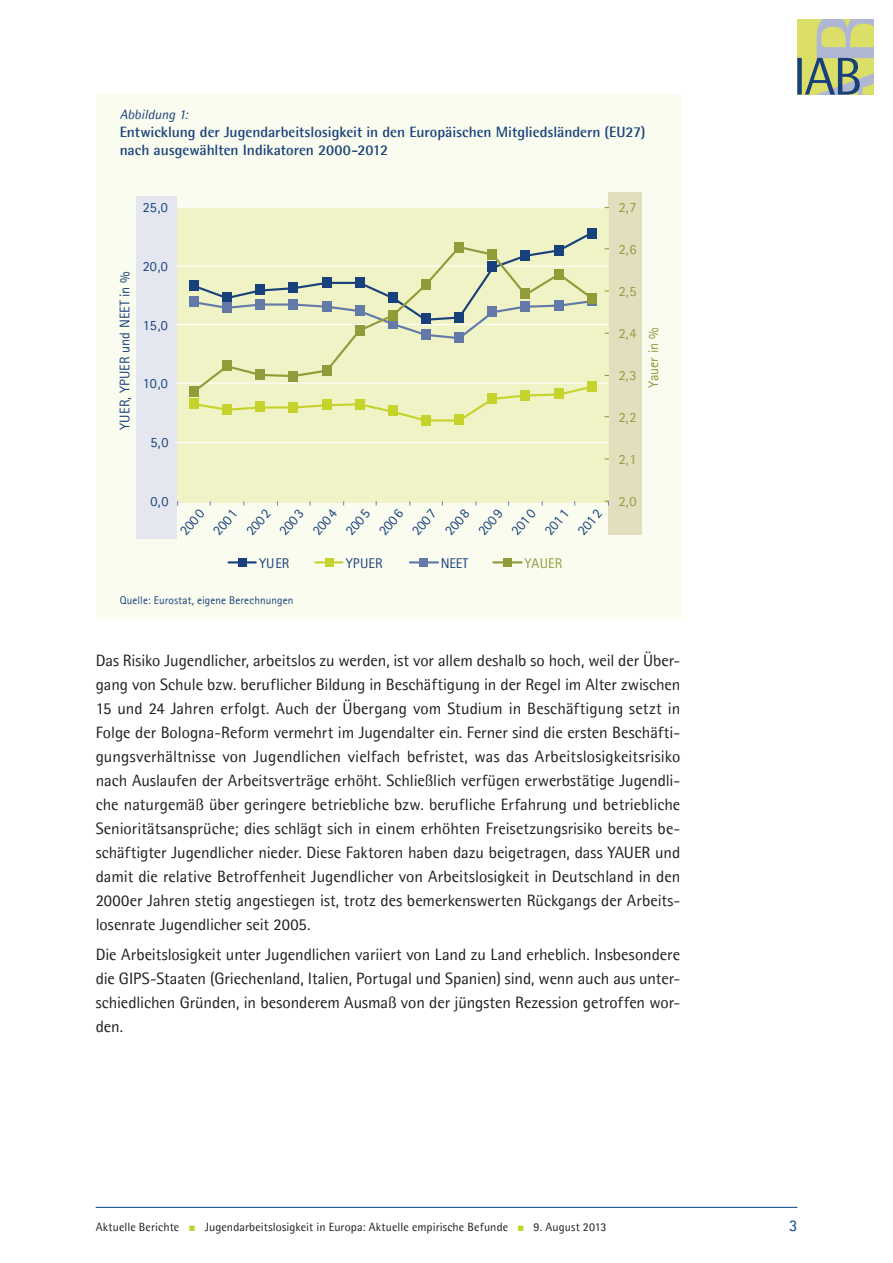
<style>
.page{position:relative;width:893px;height:1263px;background:#fff}
.page>*{position:absolute;margin:0;border:0;box-sizing:border-box;transform-origin:0 0}
.t1{font:16.5px/24px "Agfa Rotis Semisans";letter-spacing:-.005em;color:#231f20;text-align:justify}
.t2{font:16.5px "Agfa Rotis Sans Serif";color:#014081}
.t3{font:700 15px/18px "Agfa Rotis Semisans";letter-spacing:-.005em;color:#18417b}
.t4{font:14.1px "Agfa Rotis Sans Serif";color:#18417b}
.t5{font:14.1px "Agfa Rotis Sans Serif";color:#919b3a}
.t6{font:italic 13.5px "Agfa Rotis Semisans";letter-spacing:.005em;color:#18417b}
.t7{font:12px "Agfa Rotis Semisans";letter-spacing:.01em;color:#231f20}
.t8{font:11.25px "Agfa Rotis Sans Serif";letter-spacing:.01em;color:#18417b}
</style>
<div class="page">
<hr style="left:96px;top:1207px;width:701px;height:1px;background:#014081">
<svg style="left:797px;top:19px;width:77px;height:76px;background:#b0bb87"></svg>
<div style="left:96px;top:95px;width:584px;height:524px;background:#fafcef"></div>
<div style="left:136px;top:196px;width:41px;height:343px;background:#e4e7f0"></div>
<div style="left:608px;top:192px;width:34px;height:343px;background:#e1dfbe"></div>
<div style="left:177px;top:207px;width:432px;height:296px;background:#eff3c6"></div>
<hr style="left:175px;top:442px;width:433px;height:1px;background:#fff">
<hr style="left:175px;top:383px;width:433px;height:1px;background:#fff">
<hr style="left:175px;top:324px;width:433px;height:1px;background:#fff">
<hr style="left:175px;top:266px;width:433px;height:1px;background:#fff">
<hr style="left:178px;top:207px;width:430px;height:1px;background:#fff">
<div style="left:189px;top:280px;width:10px;height:11px;background:#18417b"></div>
<div style="left:587px;top:228px;width:10px;height:10px;background:#18417b"></div>
<svg style="left:192px;top:394px;width:374px;height:28px"></svg>
<div style="left:189px;top:398px;width:10px;height:11px;background:#c7d32d"></div>
<div style="left:222px;top:404px;width:10px;height:10px;background:#c7d32d"></div>
<div style="left:255px;top:401px;width:10px;height:11px;background:#c7d32d"></div>
<div style="left:288px;top:402px;width:10px;height:10px;background:#c7d32d"></div>
<div style="left:322px;top:400px;width:9px;height:10px;background:#c7d32d"></div>
<div style="left:355px;top:399px;width:10px;height:10px;background:#c7d32d"></div>
<div style="left:388px;top:405px;width:10px;height:11px;background:#c7d32d"></div>
<div style="left:421px;top:415px;width:10px;height:11px;background:#c7d32d"></div>
<div style="left:454px;top:414px;width:10px;height:11px;background:#c7d32d"></div>
<div style="left:487px;top:393px;width:10px;height:11px;background:#c7d32d"></div>
<div style="left:520px;top:390px;width:10px;height:11px;background:#c7d32d"></div>
<div style="left:554px;top:388px;width:9px;height:11px;background:#c7d32d"></div>
<div style="left:587px;top:381px;width:10px;height:11px;background:#c7d32d"></div>
<div style="left:189px;top:297px;width:10px;height:10px;background:#637aa9"></div>
<svg style="left:191px;top:245px;width:404px;height:149px"></svg>
<div style="left:189px;top:386px;width:10px;height:10px;background:#919b3a"></div>
<div style="left:222px;top:360px;width:10px;height:11px;background:#919b3a"></div>
<div style="left:255px;top:369px;width:10px;height:11px;background:#919b3a"></div>
<div style="left:288px;top:371px;width:10px;height:10px;background:#919b3a"></div>
<div style="left:322px;top:365px;width:9px;height:11px;background:#919b3a"></div>
<div style="left:355px;top:325px;width:10px;height:11px;background:#919b3a"></div>
<div style="left:388px;top:310px;width:10px;height:11px;background:#919b3a"></div>
<div style="left:421px;top:279px;width:10px;height:11px;background:#919b3a"></div>
<div style="left:454px;top:242px;width:10px;height:10px;background:#919b3a"></div>
<div style="left:487px;top:249px;width:10px;height:11px;background:#919b3a"></div>
<div style="left:520px;top:289px;width:10px;height:10px;background:#919b3a"></div>
<div style="left:554px;top:269px;width:9px;height:11px;background:#919b3a"></div>
<div style="left:587px;top:293px;width:10px;height:10px;background:#919b3a"></div>
<hr style="left:229px;top:561px;width:27px;height:2px;background:#18417b">
<div style="left:238px;top:558px;width:9px;height:9px;background:#18417b"></div>
<hr style="left:315px;top:561px;width:28px;height:2px;background:#c7d32d">
<div style="left:325px;top:558px;width:9px;height:9px;background:#c7d32d"></div>
<hr style="left:410px;top:561px;width:28px;height:2px;background:#637aa9">
<div style="left:420px;top:558px;width:8px;height:9px;background:#637aa9"></div>
<hr style="left:493px;top:561px;width:29px;height:2px;background:#919b3a">
<div style="left:503px;top:558px;width:9px;height:9px;background:#919b3a"></div>
<p class="t6" style="left:120px;top:106px;width:70px">Abbildung 1:</p>
<p class="t3" style="left:120px;top:123px;width:527px">Entwicklung der Jugendarbeitslosigkeit in den Europäischen Mitgliedsländern (EU27) nach ausgewählten Indikatoren 2000-2012</p>
<p class="t4" style="left:143px;top:199px;width:27px">25,0</p>
<p class="t4" style="left:116px;top:430px;width:160px;rotate:-90deg">YUER, YPUER und NEET in %</p>
<p class="t4" style="left:143px;top:258px;width:27px">20,0</p>
<p class="t4" style="left:143px;top:317px;width:27px">15,0</p>
<p class="t4" style="left:143px;top:375px;width:27px">10,0</p>
<p class="t4" style="left:151px;top:434px;width:19px">5,0</p>
<p class="t4" style="left:151px;top:493px;width:19px">0,0</p>
<p class="t4" style="left:176px;top:528px;width:31px;rotate:-50deg">2000</p>
<p class="t4" style="left:209px;top:528px;width:31px;rotate:-50deg">2001</p>
<p class="t4" style="left:242px;top:528px;width:31px;rotate:-50deg">2002</p>
<p class="t4" style="left:276px;top:528px;width:31px;rotate:-50deg">2003</p>
<p class="t4" style="left:309px;top:528px;width:31px;rotate:-50deg">2004</p>
<p class="t4" style="left:342px;top:528px;width:31px;rotate:-50deg">2005</p>
<p class="t4" style="left:375px;top:528px;width:31px;rotate:-50deg">2006</p>
<p class="t4" style="left:408px;top:528px;width:31px;rotate:-50deg">2007</p>
<p class="t4" style="left:441px;top:528px;width:31px;rotate:-50deg">2008</p>
<p class="t4" style="left:474px;top:528px;width:31px;rotate:-50deg">2009</p>
<p class="t4" style="left:508px;top:528px;width:31px;rotate:-50deg">2010</p>
<p class="t4" style="left:541px;top:528px;width:31px;rotate:-50deg">2011</p>
<p class="t4" style="left:574px;top:528px;width:31px;rotate:-50deg">2012</p>
<p class="t4" style="left:259px;top:554px;width:32px">YUER</p>
<p class="t4" style="left:346px;top:554px;width:38px">YPUER</p>
<p class="t4" style="left:441px;top:554px;width:29px">NEET</p>
<p class="t5" style="left:525px;top:554px;width:39px">YAUER</p>
<p class="t8" style="left:120px;top:593px;width:175px">Quelle: Eurostat, eigene Berechnungen</p>
<p class="t5" style="left:619px;top:199px;width:19px">2,7</p>
<p class="t5" style="left:619px;top:241px;width:19px">2,6</p>
<p class="t5" style="left:619px;top:283px;width:19px">2,5</p>
<p class="t5" style="left:619px;top:325px;width:19px">2,4</p>
<p class="t5" style="left:619px;top:367px;width:19px">2,3</p>
<p class="t5" style="left:619px;top:409px;width:19px">2,2</p>
<p class="t5" style="left:645px;top:388px;width:62px;rotate:-90deg">Yauer in %</p>
<p class="t5" style="left:619px;top:451px;width:19px">2,1</p>
<p class="t5" style="left:619px;top:493px;width:19px">2,0</p>
<p class="t1" style="left:96px;top:648px;width:586px">Das Risiko Jugendlicher, arbeitslos zu werden, ist vor allem deshalb so hoch, weil der Über&shy;gang von Schule bzw. beruflicher Bildung in Beschäftigung in der Regel im Alter zwischen 15 und 24 Jahren erfolgt. Auch der Übergang vom Studium in Beschäftigung setzt in Folge der Bologna-Reform vermehrt im Jugendalter ein. Ferner sind die ersten Beschäfti&shy;gungsverhältnisse von Jugendlichen vielfach befristet, was das Arbeitslosigkeitsrisiko nach Auslaufen der Arbeitsverträge erhöht. Schließlich verfügen erwerbstätige Jugendli&shy;che naturgemäß über geringere betriebliche bzw. berufliche Erfahrung und betriebliche Senioritätsansprüche; dies schlägt sich in einem erhöhten Freisetzungsrisiko bereits be&shy;schäftigter Jugendlicher nieder. Diese Faktoren haben dazu beigetragen, dass YAUER und damit die relative Betroffenheit Jugendlicher von Arbeitslosigkeit in Deutschland in den 2000er Jahren stetig angestiegen ist, trotz des bemerkenswerten Rückgangs der Arbeits&shy;losenrate Jugendlicher seit 2005.</p>
<p class="t1" style="left:96px;top:942px;width:586px">Die Arbeitslosigkeit unter Jugendlichen variiert von Land zu Land erheblich. Insbesondere die GIPS-Staaten (Griechenland, Italien, Portugal und Spanien) sind, wenn auch aus unter&shy;schiedlichen Gründen, in besonderem Ausmaß von der jüngsten Rezession getroffen wor&shy;den.</p>
<p class="t7" style="left:96px;top:1220px;width:85px">Aktuelle Berichte</p>
<p class="t7" style="left:205px;top:1220px;width:305px">Jugendarbeitslosigkeit in Europa: Aktuelle empirische Befunde</p>
<p class="t7" style="left:534px;top:1220px;width:74px">9. August 2013</p>
<p class="t2" style="left:789px;top:1216px;width:10px">3</p>
</div>
